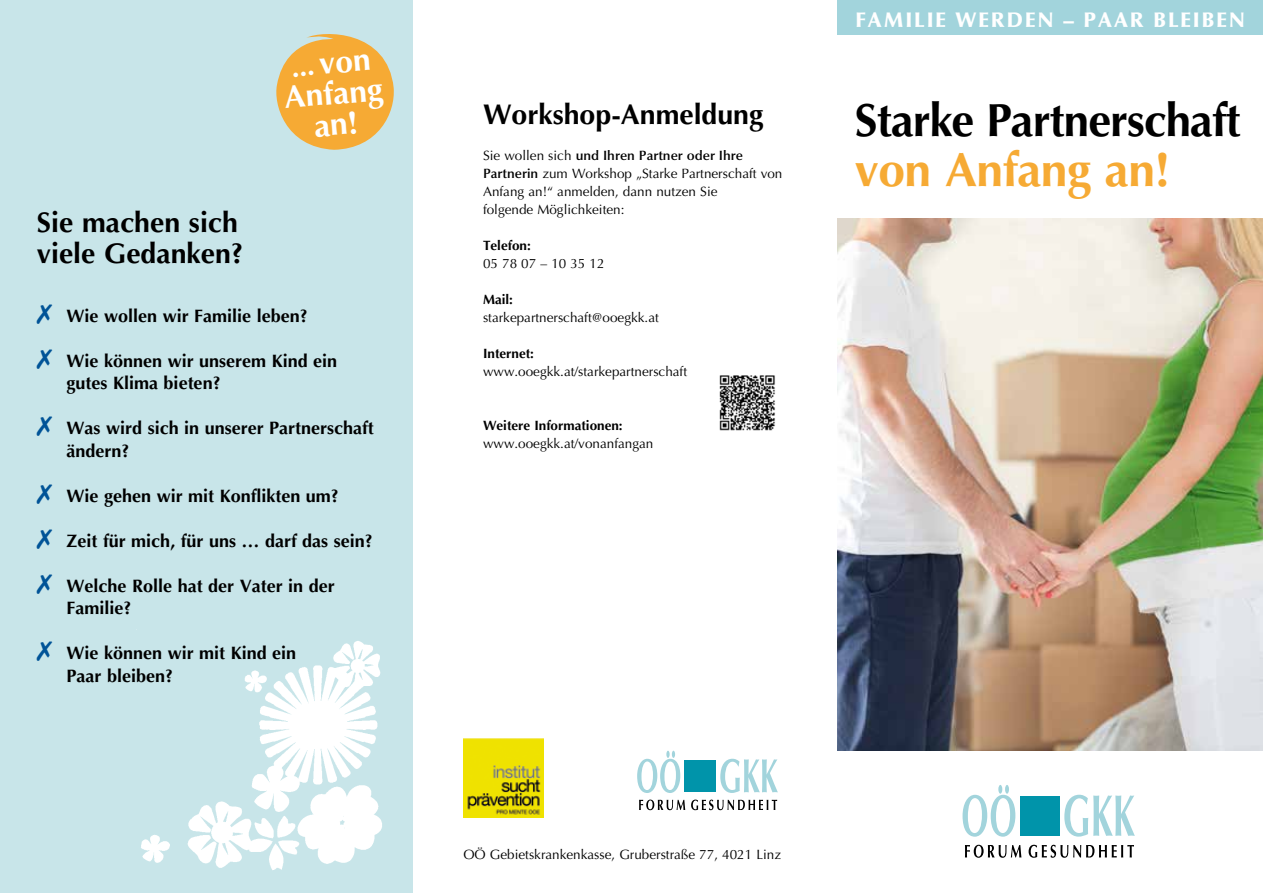
<style>
.page{position:relative;width:1263px;height:893px;background:#fff}
.page>*{position:absolute;margin:0;border:0;box-sizing:border-box;transform-origin:0 0}
.t1{font:700 48px "Optima LT Std";letter-spacing:-.01em;color:#f6aa34}
.t2{font:700 46.5px "Optima LT Std";letter-spacing:-.02em;color:#000}
.t3{font:700 31.95px/30.9px "Optima LT Std";color:#fff;text-align:center}
.t4{font:700 28.5px/31.5px "Optima LT Std";color:#000}
.t5{font:700 28.05px "Optima LT Std";color:#fff}
.t6{font:900 21px "Optima LT Std";letter-spacing:.09em;color:#fff}
.t7{font:700 18px/22.5px "Optima LT Std";color:#000}
.t8{font:13.5px/18px "Optima LT Std";color:#000}
.t9{font:700 13.5px "Optima LT Std";color:#000}
.s1{font-size:31.95px}
.s2{font-weight:600}
</style>
<div class="page">
<img style="left:838px;top:219px;width:425px;height:531px">
<div style="left:1020px;top:797px;width:39px;height:39px;background:#0094aa"></div>
<svg style="left:1064px;top:795px;width:71px;height:42px"></svg>
<svg style="left:965px;top:845px;width:56px;height:13px"></svg>
<svg style="left:1028px;top:845px;width:106px;height:13px"></svg>
<svg style="left:962px;top:785px;width:53px;height:52px"></svg>
<div style="left:684px;top:760px;width:32px;height:32px;background:#0094aa"></div>
<svg style="left:720px;top:759px;width:58px;height:34px"></svg>
<svg style="left:639px;top:800px;width:46px;height:10px"></svg>
<svg style="left:691px;top:800px;width:86px;height:10px"></svg>
<svg style="left:637px;top:751px;width:43px;height:42px"></svg>
<div style="left:838px;top:0;width:425px;height:34px;background:#a2d4dc"></div>
<div style="left:0;top:0;width:412px;height:893px;background:#c8e5e9"></div>
<img style="left:141px;top:641px;width:241px;height:229px">
<svg style="left:276px;top:34px;width:118px;height:116px"></svg>
<img style="left:464px;top:738px;width:79px;height:80px">
<img style="left:719px;top:375px;width:56px;height:56px">
<h3 class="t4" style="left:37px;top:207px;width:208px">Sie machen sich viele Gedanken?</h3>
<h3 class="t5" style="left:290px;top:51px;width:81px;rotate:-5deg">... <span class="s1">von</span></h3>
<h3 class="t3" style="left:283px;top:82px;width:100px;rotate:-5deg">Anfang an!</h3>
<h3 class="t7" style="left:67px;top:304px;width:243px">Wie wollen wir Familie leben?</h3>
<h3 class="t7" style="left:67px;top:349px;width:272px">Wie können wir unserem Kind ein gutes Klima bieten?</h3>
<h3 class="t7" style="left:67px;top:417px;width:309px">Was wird sich in unserer Partnerschaft ändern?</h3>
<h3 class="t7" style="left:67px;top:484px;width:274px">Wie gehen wir mit Konflikten um?</h3>
<h3 class="t7" style="left:67px;top:529px;width:308px">Zeit für mich, für uns … darf das sein?</h3>
<h3 class="t7" style="left:67px;top:574px;width:270px">Welche Rolle hat der Vater in der<br>Familie?</h3>
<h3 class="t7" style="left:67px;top:642px;width:231px">Wie können wir mit Kind ein<br>Paar bleiben?</h3>
<h3 class="t4" style="left:483px;top:99px;width:282px">Workshop-Anmeldung</h3>
<p class="t8" style="left:483px;top:147px;width:301px">Sie wollen sich <span class="s2">und Ihren Partner oder Ihre Partnerin</span> zum Workshop „Starke Partnerschaft von Anfang an!“ anmelden, dann nutzen Sie<br>folgende Möglichkeiten:</p>
<p class="t9" style="left:483px;top:238px;width:49px">Telefon:</p>
<p class="t8" style="left:483px;top:255px;width:123px">05 78 07 – 10 35 12</p>
<p class="t9" style="left:483px;top:292px;width:32px">Mail:</p>
<p class="t8" style="left:483px;top:309px;width:177px">starkepartnerschaft@ooegkk.at</p>
<p class="t9" style="left:483px;top:346px;width:53px">Internet:</p>
<p class="t8" style="left:483px;top:363px;width:206px">www.ooegkk.at/starkepartnerschaft</p>
<p class="t9" style="left:483px;top:418px;width:141px">Weitere Informationen:</p>
<p class="t8" style="left:483px;top:435px;width:172px">www.ooegkk.at/vonanfangan</p>
<h3 class="t6" style="left:855px;top:8px;width:391px">FAMILIE WERDEN – PAAR BLEIBEN</h3>
<h2 class="t2" style="left:855px;top:93px;width:387px">Starke Partnerschaft</h2>
<h1 class="t1" style="left:855px;top:141px;width:317px">von Anfang an!</h1>
<p class="t8" style="left:463px;top:846px;width:319px">OÖ Gebietskrankenkasse, Gruberstraße 77, 4021 Linz</p>
</div>
